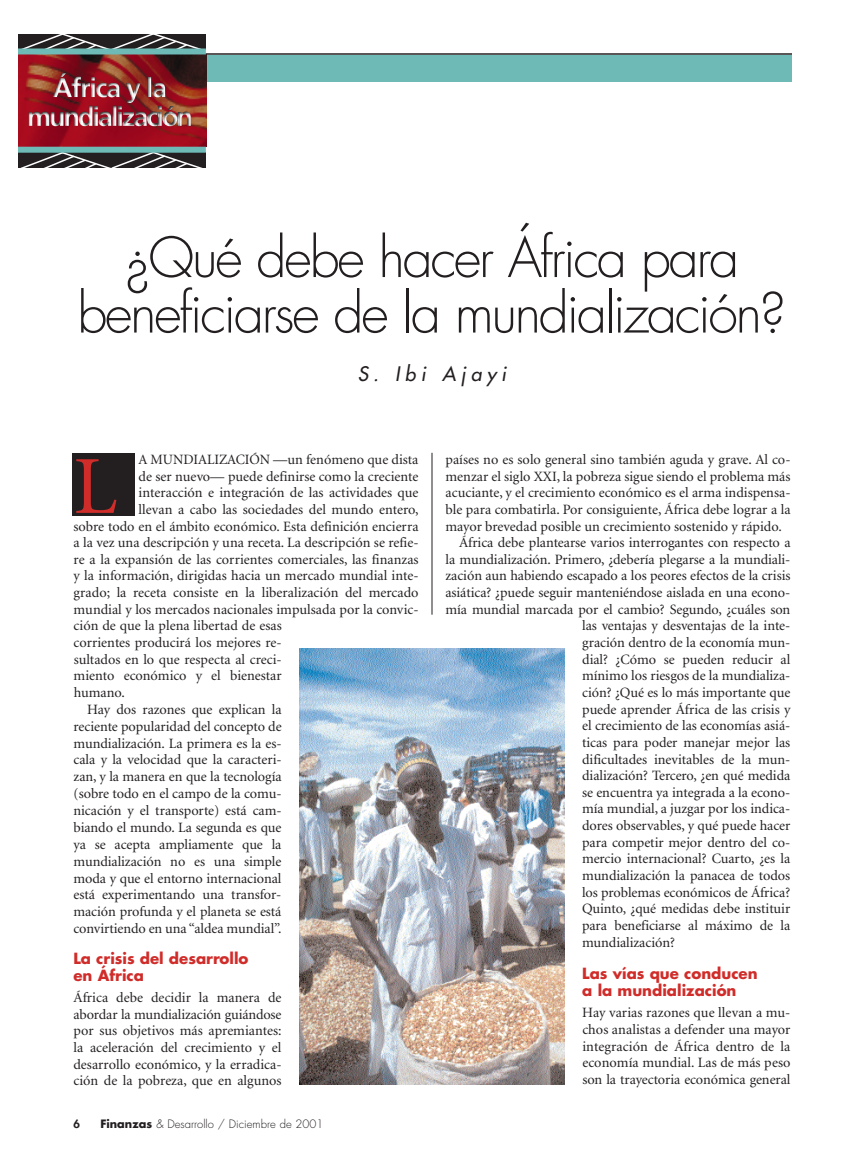
<style>
.page{position:relative;width:864px;height:1164px;background:#fff}
.page>*{position:absolute;margin:0;border:0;box-sizing:border-box;transform-origin:0 0}
.t1{font:82.5px "Minion";color:#d02d2a}
.t2{font:300 54px/55.5px "Futura";letter-spacing:-.045em;color:#231f20;text-align:center}
.t3{font:italic 19.5px "Futura";color:#231f20}
.t4{font:700 15px/16.6px "Futura";color:#d02d2a}
.t5{font:14.25px/16.6px "Minion";letter-spacing:-.005em;color:#231f20;text-align:justify}
.t6{font:300 11.25px "Futura";color:#231f20}
.t7{font:800 11.25px "Futura";color:#231f20}
.s1{font-weight:700}
</style>
<div class="page">
<div style="left:206px;top:55px;width:586px;height:27px;background:#6ebab7"></div>
<hr style="left:432px;top:453px;width:1px;height:162px;background:#231f20">
<hr style="left:205px;top:53px;width:587px;height:2px;background:#231f20">
<img style="left:18px;top:54px;width:188px;height:93px">
<img style="left:29px;top:73px;width:136px;height:53px">
<svg style="left:19px;top:34px;width:185px;height:14px;background:#444041"></svg>
<div style="left:18px;top:48px;width:188px;height:6px;background:#6ebab7"></div>
<svg style="left:19px;top:153px;width:185px;height:15px;background:#464243"></svg>
<div style="left:18px;top:147px;width:188px;height:6px;background:#6ebab7"></div>
<img style="left:300px;top:648px;width:264px;height:436px">
<div style="left:72px;top:453px;width:62px;height:62px;background:#231f20"></div>
<h2 class="t2" style="left:77px;top:234px;width:711px">¿Qué debe hacer África para beneficiarse de la mundialización?</h2>
<h3 class="t3" style="left:358px;top:364px;width:154px">S. Ibi Ajayi</h3>
<p class="t5" style="left:139px;top:452px;width:281px">A MUNDIALIZACIÓN —un fenómeno que dista</p>
<p class="t5" style="left:139px;top:469px;width:281px">de ser nuevo— puede definirse como la creciente</p>
<p class="t5" style="left:139px;top:486px;width:281px">interacción e integración de las actividades que</p>
<p class="t5" style="left:139px;top:502px;width:281px">llevan a cabo las sociedades del mundo entero,</p>
<p class="t5" style="left:74px;top:519px;width:347px">sobre todo en el ámbito económico. Esta definición encierra</p>
<p class="t5" style="left:74px;top:536px;width:347px">a la vez una descripción y una receta. La descripción se refie-</p>
<p class="t5" style="left:74px;top:552px;width:347px">re a la expansión de las corrientes comerciales, las finanzas</p>
<p class="t5" style="left:74px;top:569px;width:347px">y la información, dirigidas hacia un mercado mundial inte-</p>
<p class="t5" style="left:74px;top:585px;width:347px">grado; la receta consiste en la liberalización del mercado</p>
<p class="t5" style="left:74px;top:602px;width:347px">mundial y los mercados nacionales impulsada por la convic-</p>
<p class="t5" style="left:74px;top:619px;width:210px">ción de que la plena libertad de esas</p>
<p class="t5" style="left:74px;top:635px;width:210px">corrientes producirá los mejores re-</p>
<p class="t5" style="left:74px;top:652px;width:210px">sultados en lo que respecta al creci-</p>
<p class="t5" style="left:74px;top:669px;width:210px">miento económico y el bienestar</p>
<p class="t5" style="left:74px;top:685px;width:53px">humano.</p>
<p class="t5" style="left:87px;top:702px;width:196px">Hay dos razones que explican la</p>
<p class="t5" style="left:74px;top:719px;width:210px">reciente popularidad del concepto de</p>
<p class="t5" style="left:74px;top:736px;width:210px">mundialización. La primera es la es-</p>
<p class="t5" style="left:74px;top:753px;width:210px">cala y la velocidad que la caracteri-</p>
<p class="t5" style="left:74px;top:770px;width:210px">zan, y la manera en que la tecnología</p>
<p class="t5" style="left:74px;top:787px;width:210px">(sobre todo en el campo de la comu-</p>
<p class="t5" style="left:74px;top:803px;width:210px">nicación y el transporte) está cam-</p>
<p class="t5" style="left:74px;top:820px;width:210px">biando el mundo. La segunda es que</p>
<p class="t5" style="left:73px;top:837px;width:210px">ya se acepta ampliamente que la</p>
<p class="t5" style="left:73px;top:854px;width:210px">mundialización no es una simple</p>
<p class="t5" style="left:73px;top:871px;width:210px">moda y que el entorno internacional</p>
<p class="t5" style="left:73px;top:888px;width:210px">está experimentando una transfor-</p>
<p class="t5" style="left:73px;top:905px;width:210px">mación profunda y el planeta se está</p>
<p class="t5" style="left:73px;top:922px;width:210px">convirtiendo en una “aldea mundial”.</p>
<p class="t4" style="left:74px;top:952px;width:176px">La crisis del desarrollo en África</p>
<p class="t5" style="left:73px;top:990px;width:210px">África debe decidir la manera de abordar la mundialización guiándose por sus objetivos más apremiantes: la aceleración del crecimiento y el desarrollo económico, y la erradica&shy;ción de la pobreza, que en algunos</p>
<h1 class="t1" style="left:74px;top:454px;width:45px">L</h1>
<p class="t7" style="left:74px;top:1118px;width:8px">6</p>
<p class="t6" style="left:100px;top:1119px;width:225px"><span class="s1">Finanzas</span> &amp; Desarrollo / Diciembre de 2001</p>
<p class="t5" style="left:446px;top:452px;width:347px">países no es solo general sino también aguda y grave. Al co-</p>
<p class="t5" style="left:446px;top:469px;width:346px">menzar el siglo XXI, la pobreza sigue siendo el problema más</p>
<p class="t5" style="left:446px;top:486px;width:347px">acuciante, y el crecimiento económico es el arma indispensa-</p>
<p class="t5" style="left:446px;top:502px;width:347px">ble para combatirla. Por consiguiente, África debe lograr a la</p>
<p class="t5" style="left:446px;top:519px;width:338px">mayor brevedad posible un crecimiento sostenido y rápido.</p>
<p class="t5" style="left:459px;top:535px;width:333px">África debe plantearse varios interrogantes con respecto a</p>
<p class="t5" style="left:446px;top:552px;width:346px">la mundialización. Primero, ¿debería plegarse a la mundiali-</p>
<p class="t5" style="left:445px;top:569px;width:346px">zación aun habiendo escapado a los peores efectos de la crisis</p>
<p class="t5" style="left:445px;top:585px;width:346px">asiática? ¿puede seguir manteniéndose aislada en una econo-</p>
<p class="t5" style="left:445px;top:602px;width:346px">mía mundial marcada por el cambio? Segundo, ¿cuáles son</p>
<p class="t5" style="left:582px;top:619px;width:210px">las ventajas y desventajas de la inte-</p>
<p class="t5" style="left:582px;top:635px;width:210px">gración dentro de la economía mun-</p>
<p class="t5" style="left:582px;top:652px;width:210px">dial? ¿Cómo se pueden reducir al</p>
<p class="t5" style="left:582px;top:669px;width:210px">mínimo los riesgos de la mundializa-</p>
<p class="t5" style="left:582px;top:685px;width:210px">ción? ¿Qué es lo más importante que</p>
<p class="t5" style="left:582px;top:702px;width:210px">puede aprender África de las crisis y</p>
<p class="t5" style="left:582px;top:719px;width:210px">el crecimiento de las economías asiá-</p>
<p class="t5" style="left:582px;top:735px;width:210px">ticas para poder manejar mejor las</p>
<p class="t5" style="left:582px;top:752px;width:210px">dificultades inevitables de la mun-</p>
<p class="t5" style="left:582px;top:768px;width:210px">dialización? Tercero, ¿en qué medida</p>
<p class="t5" style="left:582px;top:785px;width:210px">se encuentra ya integrada a la econo-</p>
<p class="t5" style="left:582px;top:802px;width:210px">mía mundial, a juzgar por los indica-</p>
<p class="t5" style="left:582px;top:818px;width:210px">dores observables, y qué puede hacer</p>
<p class="t5" style="left:582px;top:835px;width:210px">para competir mejor dentro del co-</p>
<p class="t5" style="left:582px;top:852px;width:210px">mercio internacional? Cuarto, ¿es la</p>
<p class="t5" style="left:582px;top:868px;width:210px">mundialización la panacea de todos</p>
<p class="t5" style="left:582px;top:885px;width:210px">los problemas económicos de África?</p>
<p class="t5" style="left:582px;top:902px;width:210px">Quinto, ¿qué medidas debe instituir</p>
<p class="t5" style="left:582px;top:918px;width:210px">para beneficiarse al máximo de la</p>
<p class="t5" style="left:582px;top:935px;width:94px">mundialización?</p>
<p class="t4" style="left:582px;top:966px;width:177px">Las vías que conducen a la mundialización</p>
<p class="t5" style="left:582px;top:1006px;width:210px">Hay varias razones que llevan a mu&shy;chos analistas a defender una mayor integración de África dentro de la economía mundial. Las de más peso son la trayectoria económica general</p>
</div>
